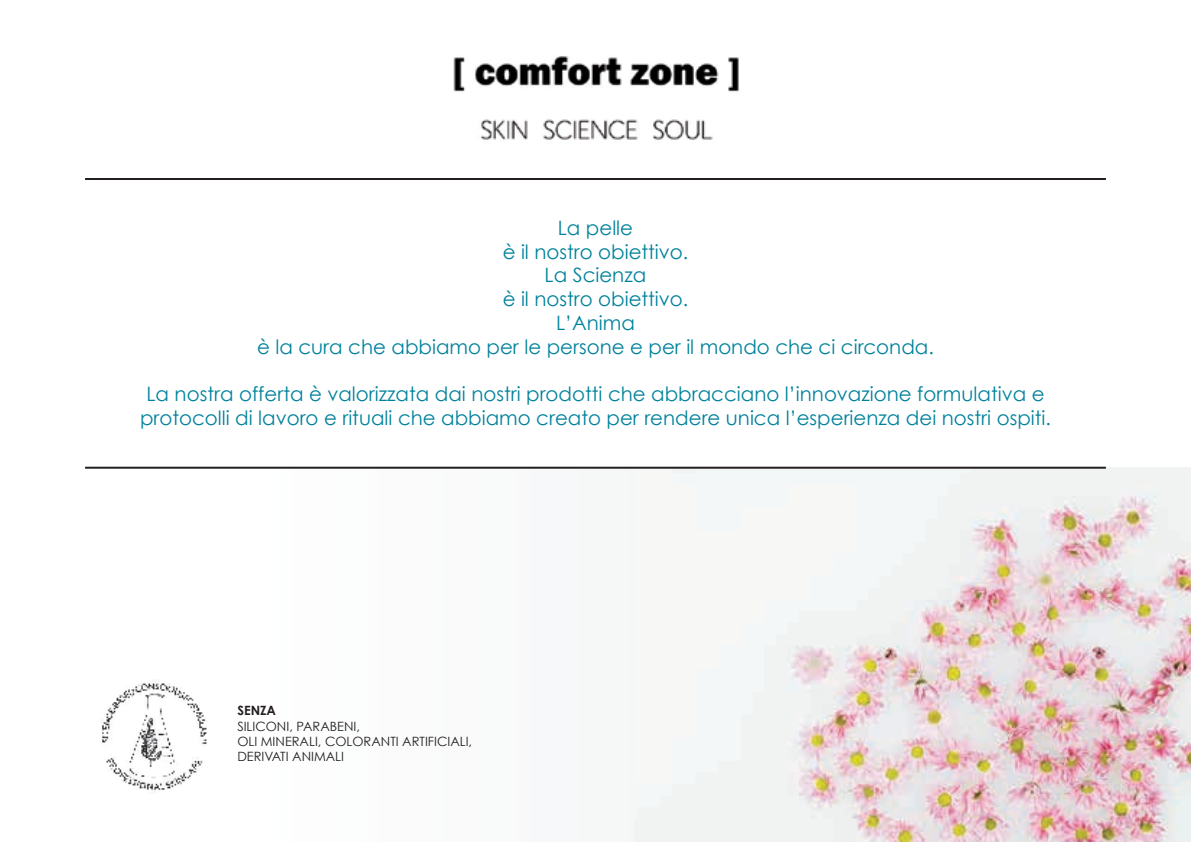
<style>
.page{position:relative;width:1191px;height:842px;background:#fff}
.page>*{position:absolute;margin:0;border:0;box-sizing:border-box;transform-origin:0 0}
.t1{font:19.8px/23.8px "Century Gothic";color:#00829b;text-align:center}
.t2{font:12.8px/15.4px "Century Gothic";color:#231f20}
.t3{font:700 12.8px "Century Gothic";color:#231f20}
</style>
<div class="page">
<img style="left:633px;top:467px;width:558px;height:374px">
<div style="left:253px;top:467px;width:380px;height:374px;background:#fafafa"></div>
<img style="left:453px;top:56px;width:286px;height:84px">
<img style="left:101px;top:683px;width:106px;height:108px">
<hr style="left:85px;top:178px;width:1021px;height:2px;background:#231f20">
<hr style="left:85px;top:466px;width:1021px;height:2px;background:#231f20">
<p class="t1" style="left:257px;top:215px;width:678px">La pelle<br>è il nostro obiettivo.<br>La Scienza<br>è il nostro obiettivo.<br>L’Anima<br>è la cura che abbiamo per le persone e per il mondo che ci circonda.</p>
<p class="t1" style="left:140px;top:382px;width:912px">La nostra offerta è valorizzata dai nostri prodotti che abbracciano l’innovazione formulativa e protocolli di lavoro e rituali che abbiamo creato per rendere unica l’esperienza dei nostri ospiti.</p>
<p class="t3" style="left:237px;top:700px;width:40px">SENZA</p>
<p class="t2" style="left:237px;top:717px;width:236px">SILICONI, PARABENI,<br>OLI MINERALI, COLORANTI ARTIFICIALI,<br>DERIVATI ANIMALI</p>
</div>
